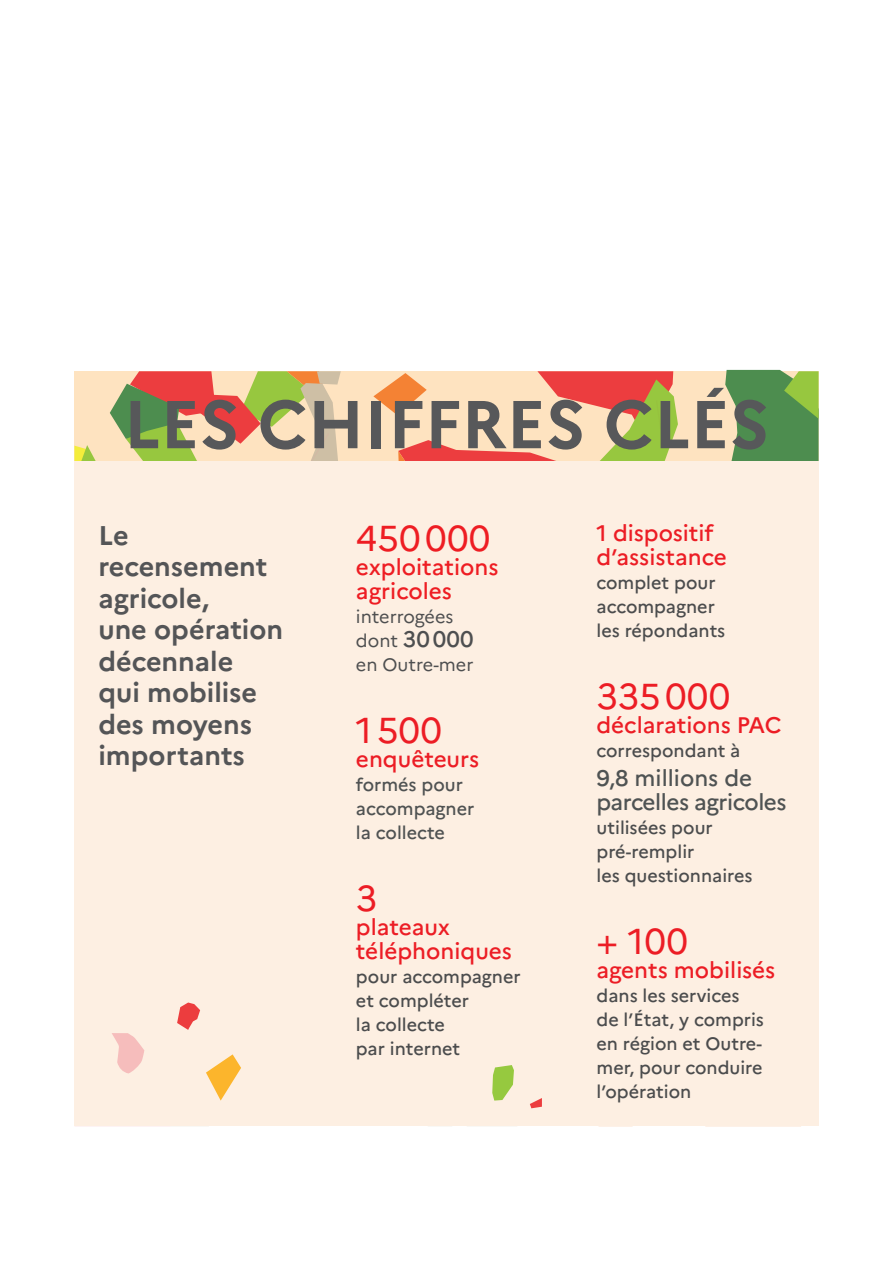
<style>
.page{position:relative;width:893px;height:1263px;background:#fff}
.page>*{position:absolute;margin:0;border:0;box-sizing:border-box;transform-origin:0 0}
.titre{font:700 67.5px "Marianne";color:#57585a}
.texte{font:36px "Marianne";letter-spacing:.005em;color:#ec1d25}
.texte-2{font:36px "Marianne";letter-spacing:.005em;color:#ee1d23}
.texte-3{font:700 27px/31.5px "Marianne";color:#545557}
.texte-4{font:500 22.5px/24px "Marianne";color:#ec1d25}
.texte-5{font:500 22.5px/24px "Marianne";letter-spacing:-.02em;color:#4f5353}
.texte-6{font:500 22.5px/24px "Marianne";color:#ee1d23}
.texte-7{font:500 22.5px "Marianne";letter-spacing:.01em;color:#4e4f50}
.texte-8{font:500 18px/24px "Marianne";color:#4b4c4d}
.texte-9{font:500 18px/24px "Marianne";color:#4f5252}
.texte-10{font:18px "Marianne";color:#4e4f50}
.s1{font-weight:400;font-size:18px}
</style>
<div class="page">
<svg style="left:74px;top:370px;width:745px;height:756px;background:#f8e8d7"></svg>
<p class="titre" style="left:124px;top:383px;width:647px">LES CHIFFRES CLÉS</p>
<p class="texte-3" style="left:98px;top:519px;width:186px">Le recensement agricole,<br>une opération décennale<br>qui mobilise des moyens importants</p>
<p class="texte-2" style="left:356px;top:517px;width:136px">450000</p>
<p class="texte-6" style="left:356px;top:555px;width:144px">exploitations agricoles</p>
<p class="texte-10" style="left:356px;top:606px;width:99px">interrogées</p>
<p class="texte-7" style="left:356px;top:626px;width:119px"><span class="s1">dont</span> 30000</p>
<p class="texte-10" style="left:356px;top:654px;width:119px">en Outre-mer</p>
<p class="texte" style="left:356px;top:709px;width:88px">1500</p>
<p class="texte-4" style="left:356px;top:747px;width:125px">enquêteurs</p>
<p class="texte-9" style="left:356px;top:773px;width:120px">formés pour accompagner la collecte</p>
<p class="texte" style="left:356px;top:877px;width:23px">3</p>
<p class="texte-4" style="left:356px;top:915px;width:157px">plateaux téléphoniques</p>
<p class="texte-8" style="left:356px;top:965px;width:166px">pour accompagner et compléter<br>la collecte<br>par internet</p>
<p class="texte-4" style="left:596px;top:521px;width:132px">1 dispositif d’assistance</p>
<p class="texte-8" style="left:596px;top:571px;width:121px">complet pour accompagner</p>
<p class="texte-8" style="left:596px;top:619px;width:130px">les répondants</p>
<p class="texte" style="left:596px;top:674px;width:135px">335000</p>
<p class="texte-4" style="left:596px;top:713px;width:187px">déclarations PAC</p>
<p class="texte-8" style="left:596px;top:739px;width:145px">correspondant à</p>
<p class="texte-5" style="left:596px;top:765px;width:192px">9,8 millions de parcelles agricoles</p>
<p class="texte-8" style="left:596px;top:815px;width:157px">utilisées pour pré-remplir<br>les questionnaires</p>
<p class="texte" style="left:596px;top:919px;width:93px">+ 100</p>
<p class="texte-4" style="left:596px;top:957px;width:180px">agents mobilisés</p>
<p class="texte-8" style="left:596px;top:983px;width:169px">dans les services de l’État, y compris en région et Outre&shy;mer, pour conduire l’opération</p>
</div>
